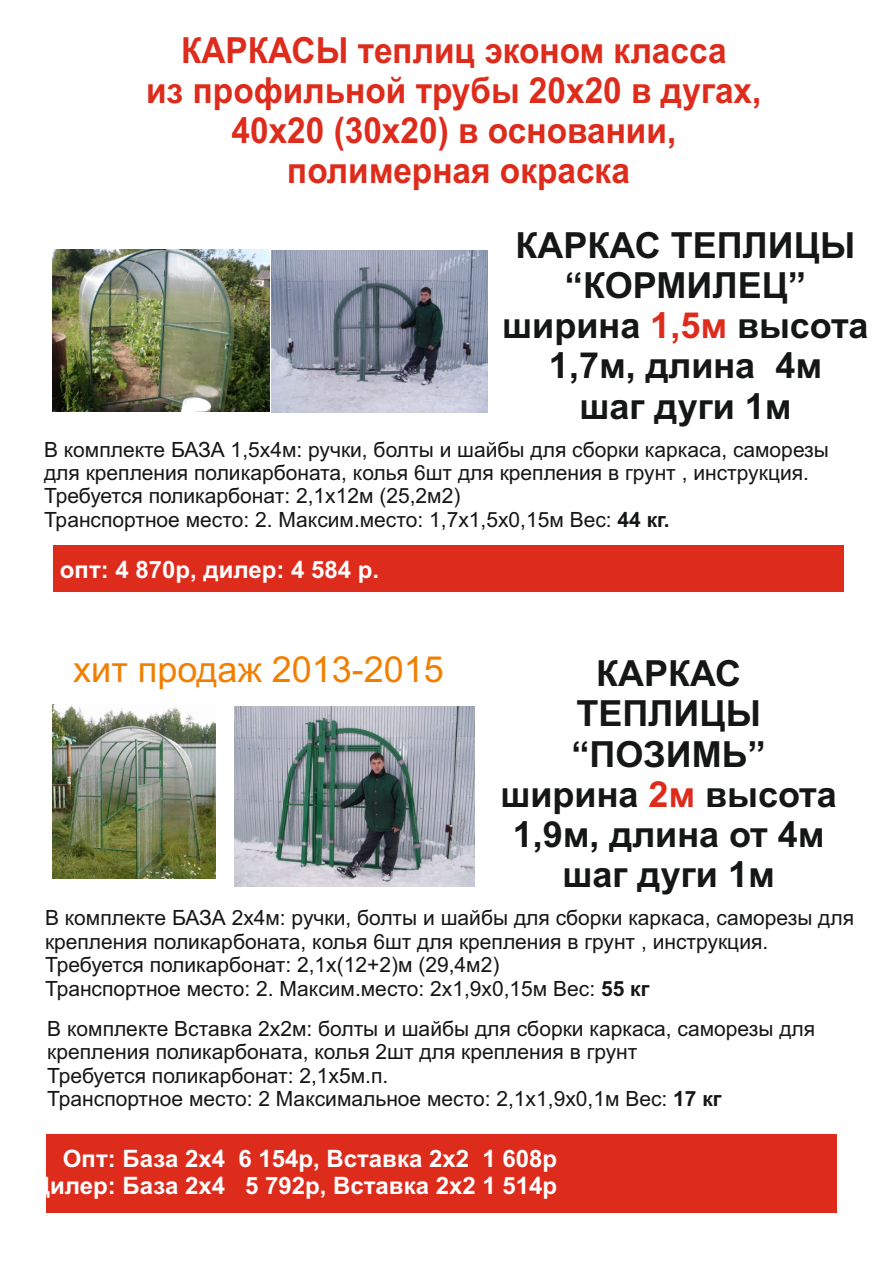
<style>
.page{position:relative;width:893px;height:1263px;background:#fff}
.page>*{position:absolute;margin:0;border:0;box-sizing:border-box;transform-origin:0 0}
.t1{font:700 36px/40.2px "Arial";color:#151616;text-align:center}
.t2{font:700 36px/40.2px "Arial";color:#dd2b1c;text-align:center;scale:.93 1}
.t3{font:36px "Arial";color:#f27e00}
.t4{font:700 24px/26.8px "Arial";color:#fff;text-align:right}
.t5{font:21px/23.4px "Arial";color:#151616}
.s1{color:#dd2b1c}
.s2{font-weight:700}
</style>
<div class="page">
<img style="left:52px;top:249px;width:217px;height:163px">
<img style="left:271px;top:250px;width:216px;height:162px">
<img style="left:235px;top:706px;width:239px;height:180px">
<img style="left:52px;top:705px;width:164px;height:174px">
<div style="left:53px;top:546px;width:790px;height:46px;background:#dd2b1c"></div>
<div style="left:46px;top:1134px;width:790px;height:79px;background:#dd2b1c"></div>
<h1 class="t2" style="left:146px;top:33px;width:663px">КАРКАСЫ теплиц эконом класса<br>из профильной трубы 20х20 в дугах,<br>40х20 (30х20) в основании, полимерная окраска</h1>
<h1 class="t1" style="left:502px;top:228px;width:368px">КАРКАС ТЕПЛИЦЫ “КОРМИЛЕЦ” ширина <span class="s1">1,5м</span> высота<br>1,7м, длина 4м<br>шаг дуги 1м</h1>
<p class="t5" style="left:44px;top:439px;width:786px">В комплекте БАЗА 1,5х4м: ручки, болты и шайбы для сборки каркаса, саморезы для крепления поликарбоната, колья 6шт для крепления в грунт , инструкция.<br>Требуется поликарбонат: 2,1х12м (25,2м2)<br>Транспортное место: 2. Максим.место: 1,7х1,5х0,15м Вес: <span class="s2">44 кг.</span></p>
<p class="t4" style="left:60px;top:559px;width:321px">опт: 4 870р, дилер: 4 584 р.</p>
<h1 class="t3" style="left:73px;top:656px;width:372px">хит продаж 2013-2015</h1>
<h1 class="t1" style="left:500px;top:657px;width:338px">КАРКАС<br>ТЕПЛИЦЫ “ПОЗИМЬ” ширина <span class="s1">2м</span> высота<br>1,9м, длина от 4м шаг дуги 1м</h1>
<p class="t5" style="left:45px;top:908px;width:811px">В комплекте БАЗА 2х4м: ручки, болты и шайбы для сборки каркаса, саморезы для крепления поликарбоната, колья 6шт для крепления в грунт , инструкция.<br>Требуется поликарбонат: 2,1х(12+2)м (29,4м2)<br>Транспортное место: 2. Максим.место: 2х1,9х0,15м Вес: <span class="s2">55 кг</span></p>
<p class="t5" style="left:47px;top:1019px;width:769px">В комплекте Вставка 2х2м: болты и шайбы для сборки каркаса, саморезы для крепления поликарбоната, колья 2шт для крепления в грунт<br>Требуется поликарбонат: 2,1х5м.п.<br>Транспортное место: 2 Максимальное место: 2,1х1,9х0,1м Вес: <span class="s2">17 кг</span></p>
<p class="t4" style="left:33px;top:1147px;width:526px">Опт: База 2х4 6 154р, Вставка 2х2 1 608р<br>Дилер: База 2х4 5 792р, Вставка 2х2 1 514р</p>
</div>
